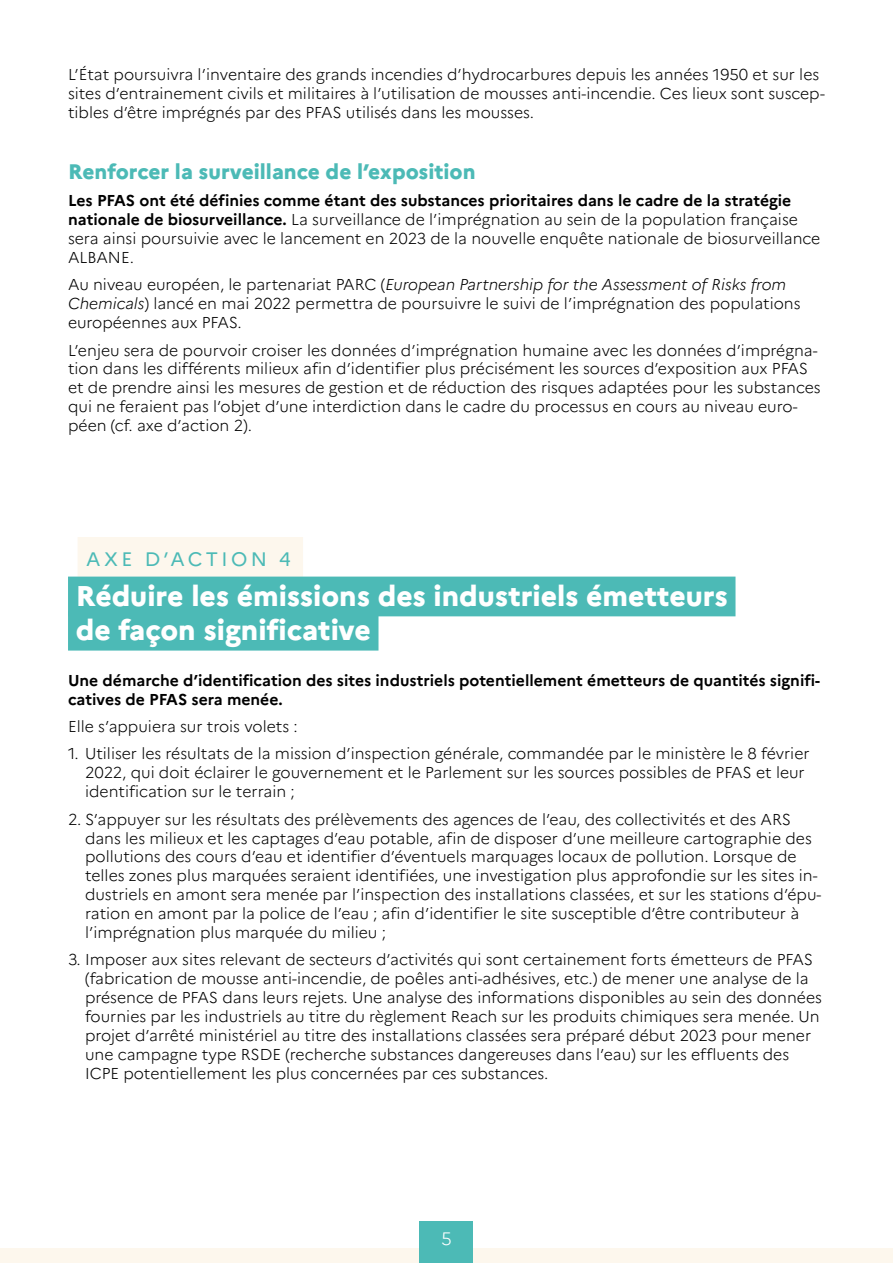
<style>
.page{position:relative;width:893px;height:1263px;background:#fff}
.page>*{position:absolute;margin:0;border:0;box-sizing:border-box;transform-origin:0 0}
.t1{font:800 28.5px/34.2px "Marianne";color:#fff}
.t2{font:800 21px "Marianne";color:#4cbab6}
.t3{font:19.5px "Marianne";letter-spacing:.175em;color:#4cbab6}
.t4{font:300 18px "Marianne";color:#fff}
.t5{font:300 15.75px/18.9px "Marianne";color:#000}
.t6{font:700 15.75px/18.9px "Marianne";color:#000}
.s1{font-weight:700}
.s2{font-style:italic}
</style>
<div class="page">
<div style="left:0;top:1248px;width:893px;height:15px;background:#fdf7ed"></div>
<div style="left:420px;top:1221px;width:53px;height:42px;background:#4cbab6"></div>
<div style="left:78px;top:537px;width:225px;height:40px;background:#fdf7ed"></div>
<div style="left:68px;top:577px;width:667px;height:39px;background:#4cbab6"></div>
<div style="left:68px;top:611px;width:310px;height:39px;background:#4cbab6"></div>
<p class="t5" style="left:68px;top:65px;width:758px">L’État poursuivra l’inventaire des grands incendies d’hydrocarbures depuis les années 1950 et sur les sites d’entrainement civils et militaires à l’utilisation de mousses anti-incendie. Ces lieux sont suscep&shy;tibles d’être imprégnés par des PFAS utilisés dans les mousses.</p>
<h2 class="t2" style="left:68px;top:158px;width:409px">Renforcer la surveillance de l’exposition</h2>
<p class="t5" style="left:68px;top:191px;width:754px"><span class="s1">Les PFAS ont été définies comme étant des substances prioritaires dans le cadre de la stratégie nationale de biosurveillance.</span> La surveillance de l’imprégnation au sein de la population française sera ainsi poursuivie avec le lancement en 2023 de la nouvelle enquête nationale de biosurveillance ALBANE.</p>
<p class="t5" style="left:68px;top:275px;width:734px">Au niveau européen, le partenariat PARC (<span class="s2">European Partnership for the Assessment of Risks from<br>Chemicals</span>) lancé en mai 2022 permettra de poursuivre le suivi de l’imprégnation des populations européennes aux PFAS.</p>
<p class="t5" style="left:68px;top:340px;width:754px">L’enjeu sera de pourvoir croiser les données d’imprégnation humaine avec les données d’imprégna&shy;tion dans les différents milieux afin d’identifier plus précisément les sources d’exposition aux PFAS et de prendre ainsi les mesures de gestion et de réduction des risques adaptées pour les substances qui ne feraient pas l’objet d’une interdiction dans le cadre du processus en cours au niveau euro&shy;péen (cf. axe d’action 2).</p>
<p class="t3" style="left:86px;top:547px;width:206px">AXE D’ACTION 4</p>
<h1 class="t1" style="left:76px;top:579px;width:654px">Réduire les émissions des industriels émetteurs de façon significative</h1>
<p class="t6" style="left:68px;top:671px;width:754px">Une démarche d’identification des sites industriels potentiellement émetteurs de quantités signifi&shy;catives de PFAS sera menée.</p>
<p class="t5" style="left:68px;top:717px;width:231px">Elle s’appuiera sur trois volets :</p>
<p class="t5" style="left:85px;top:744px;width:726px;text-indent:-17px">1. Utiliser les résultats de la mission d’inspection générale, commandée par le ministère le 8 février<br>2022, qui doit éclairer le gouvernement et le Parlement sur les sources possibles de PFAS et leur identification sur le terrain ;</p>
<p class="t5" style="left:85px;top:809px;width:738px;text-indent:-17px">2. S’appuyer sur les résultats des prélèvements des agences de l’eau, des collectivités et des ARS dans les milieux et les captages d’eau potable, afin de disposer d’une meilleure cartographie des pollutions des cours d’eau et identifier d’éventuels marquages locaux de pollution. Lorsque de telles zones plus marquées seraient identifiées, une investigation plus approfondie sur les sites in&shy;dustriels en amont sera menée par l’inspection des installations classées, et sur les stations d’épu&shy;ration en amont par la police de l’eau ; afin d’identifier le site susceptible d’être contributeur à l’imprégnation plus marquée du milieu ;</p>
<p class="t5" style="left:85px;top:950px;width:738px;text-indent:-17px">3. Imposer aux sites relevant de secteurs d’activités qui sont certainement forts émetteurs de PFAS (fabrication de mousse anti-incendie, de poêles anti-adhésives, etc.) de mener une analyse de la présence de PFAS dans leurs rejets. Une analyse des informations disponibles au sein des données fournies par les industriels au titre du règlement Reach sur les produits chimiques sera menée. Un projet d’arrêté ministériel au titre des installations classées sera préparé début 2023 pour mener une campagne type RSDE (recherche substances dangereuses dans l’eau) sur les effluents des ICPE potentiellement les plus concernées par ces substances.</p>
<p class="t4" style="left:441px;top:1227px;width:12px">5</p>
</div>
